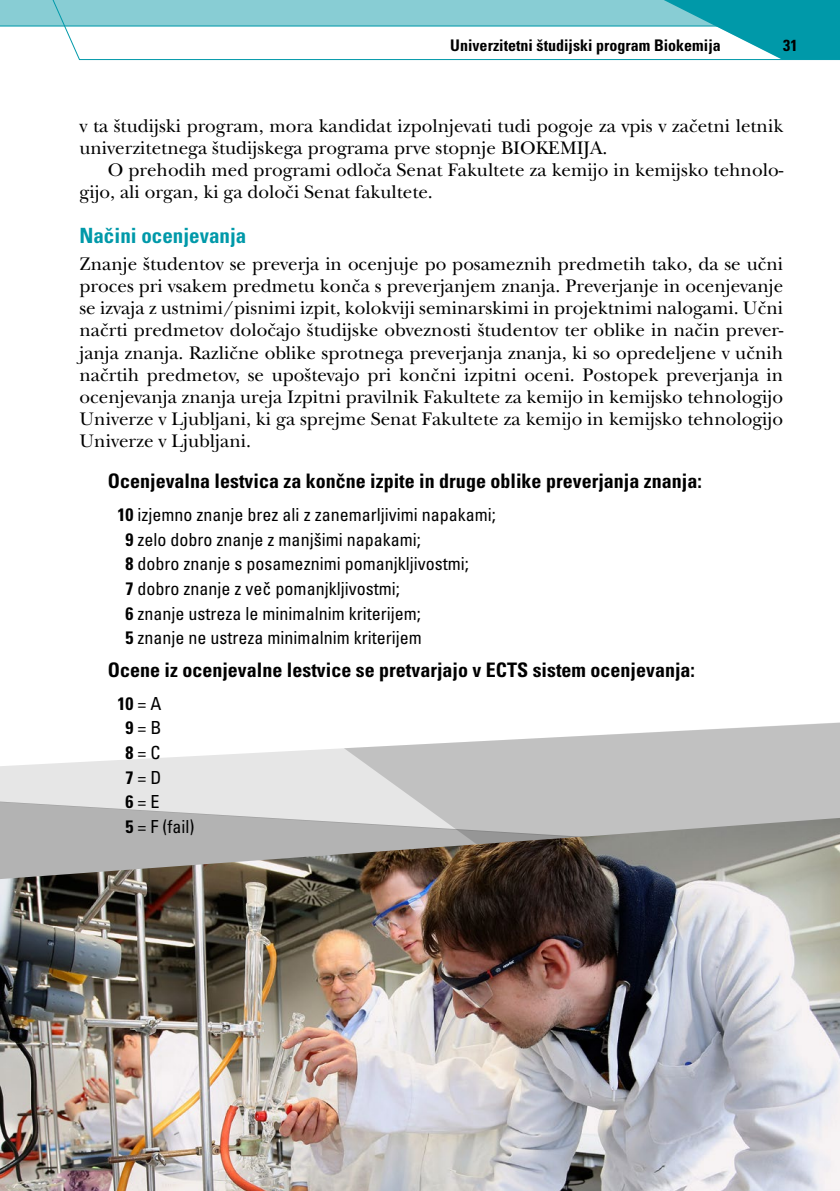
<style>
.page{position:relative;width:840px;height:1191px;background:#fff}
.page>*{position:absolute;margin:0;border:0;box-sizing:border-box;transform-origin:0 0}
.t1{font:700 condensed 21px "Univers LT Std";color:#0099a9}
.t2{font:700 condensed 20px "Univers LT Std";color:#000}
.t3{font:19px/22px "New Baskerville Std";color:#000}
.t4{font:condensed 18px/24.6px "Univers LT Std";color:#000}
.t5{font:700 condensed 16px "Univers LT Std";color:#000}
.s1{font-weight:700}
</style>
<div class="page">
<svg style="left:0;top:0;width:44px;height:26px"></svg>
<hr style="left:0;top:26px;width:839px;height:1px;background:#0099a9">
<svg style="left:44px;top:0;width:795px;height:61px"></svg>
<svg style="left:0;top:722px;width:839px;height:79px"></svg>
<svg style="left:0;top:801px;width:839px;height:17px;background:#cbcbcb"></svg>
<img style="left:0;top:818px;width:839px;height:373px">
<p class="t5" style="left:450px;top:36px;width:272px">Univerzitetni študijski program Biokemija</p>
<p class="t5" style="left:782px;top:36px;width:16px">31</p>
<p class="t3" style="left:79px;top:115px;width:704px">v ta študijski program, mora kandidat izpolnjevati tudi pogoje za vpis v začetni letnik univerzitetnega študijskega programa prve stopnje BIOKEMIJA.</p>
<p class="t3" style="left:79px;top:159px;width:705px;text-indent:28px">O prehodih med programi odloča Senat Fakultete za kemijo in kemijsko tehnolo&shy;gijo, ali organ, ki ga določi Senat fakultete.</p>
<p class="t1" style="left:79px;top:222px;width:168px">Načini ocenjevanja</p>
<p class="t3" style="left:79px;top:253px;width:705px;text-align:justify">Znanje študentov se preverja in ocenjuje po posameznih predmetih tako, da se učni proces pri vsakem predmetu konča s preverjanjem znanja. Preverjanje in ocenjevanje se izvaja z ustnimi/pisnimi izpit, kolokviji seminarskimi in projektnimi nalogami. Učni načrti predmetov določajo študijske obveznosti študentov ter oblike in način prever&shy;janja znanja. Različne oblike sprotnega preverjanja znanja, ki so opredeljene v učnih načrtih predmetov, se upoštevajo pri končni izpitni oceni. Postopek preverjanja in ocenjevanja znanja ureja Izpitni pravilnik Fakultete za kemijo in kemijsko tehnologijo Univerze v Ljubljani, ki ga sprejme Senat Fakultete za kemijo in kemijsko tehnologijo Univerze v Ljubljani.</p>
<p class="t2" style="left:108px;top:469px;width:595px">Ocenjevalna lestvica za končne izpite in druge oblike preverjanja znanja:</p>
<p class="t4" style="left:125px;top:502px;width:372px;text-indent:-8px"><span class="s1">10</span> izjemno znanje brez ali z zanemarljivimi napakami; <span class="s1">9</span> zelo dobro znanje z manjšimi napakami;<br><span class="s1">8</span> dobro znanje s posameznimi pomanjkljivostmi;<br><span class="s1">7</span> dobro znanje z več pomanjkljivostmi;<br><span class="s1">6</span> znanje ustreza le minimalnim kriterijem;<br><span class="s1">5</span> znanje ne ustreza minimalnim kriterijem</p>
<p class="t2" style="left:108px;top:657px;width:588px">Ocene iz ocenjevalne lestvice se pretvarjajo v ECTS sistem ocenjevanja:</p>
<p class="t4" style="left:125px;top:691px;width:70px;text-indent:-8px"><span class="s1">10</span> = A<br><span class="s1">9</span> = B<br><span class="s1">8</span>= C<br><span class="s1">7</span> = D<br><span class="s1">6</span> = E<br><span class="s1">5</span> = F (fail)</p>
</div>
